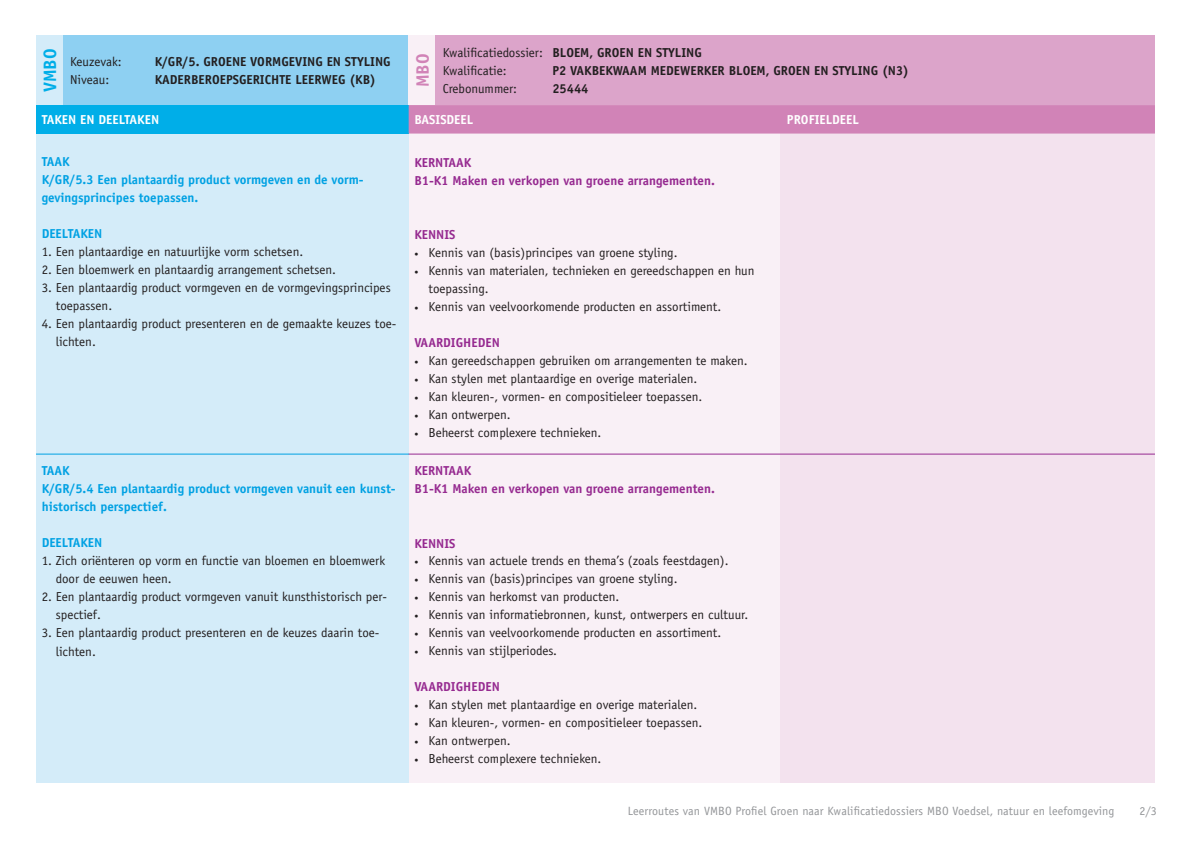
<style>
.page{position:relative;width:1191px;height:842px;background:#fff}
.page>*{position:absolute;margin:0;border:0;box-sizing:border-box;transform-origin:0 0}
.t1{font:700 18px "Officina Sans Std";color:#00aee8}
.t2{font:700 18px "Officina Sans Std";color:#d183b7}
.t3{font:13px/18px "Officina Sans Std";color:#231f20}
.t4{font:700 13px/18px "Officina Sans Std";color:#00a1e3}
.t5{font:700 13px/18px "Officina Sans Std";color:#962a90}
.t6{font:700 13px "Officina Sans Std";color:#231f20}
.t7{font:700 13px "Officina Sans Std";color:#fff}
.t8{font:12px "Officina Sans Std";letter-spacing:.01em;color:#939598}
.s1{font-weight:700}
.s2{font-size:8px}
</style>
<div class="page">
<div style="left:408px;top:63px;width:372px;height:719px;background:#f9f0f6"></div>
<div style="left:780px;top:63px;width:375px;height:719px;background:#f3e2ee"></div>
<div style="left:36px;top:56px;width:372px;height:726px;background:#d4ecf9"></div>
<div style="left:36px;top:36px;width:373px;height:69px;background:#8ed0f2"></div>
<div style="left:409px;top:36px;width:746px;height:69px;background:#dca4ca"></div>
<div style="left:36px;top:105px;width:373px;height:29px;background:#00aee8"></div>
<div style="left:409px;top:105px;width:746px;height:29px;background:#d183b7"></div>
<div style="left:408px;top:36px;width:27px;height:69px;background:#f9f0f6"></div>
<div style="left:36px;top:36px;width:27px;height:69px;background:#d4ecf9"></div>
<hr style="left:36px;top:454px;width:373px;height:1px;background:#00a1e3">
<hr style="left:409px;top:454px;width:746px;height:1px;background:#962a90">
<h1 class="t1" style="left:39px;top:92px;width:45px;rotate:-90deg">VMBO</h1>
<h1 class="t2" style="left:411px;top:87px;width:35px;rotate:-90deg">MBO</h1>
<p class="t3" style="left:70px;top:53px;width:53px">Keuzevak:</p>
<p class="t6" style="left:155px;top:54px;width:237px">K/GR/5. GROENE VORMGEVING EN STYLING</p>
<p class="t3" style="left:70px;top:71px;width:41px">Niveau:</p>
<p class="t6" style="left:155px;top:72px;width:223px">KADERBEROEPSGERICHTE LEERWEG (KB)</p>
<p class="t3" style="left:443px;top:44px;width:261px">Kwalificatiedossier: <span class="s1">BLOEM, GROEN EN STYLING<br></span>Kwalificatie:</p>
<p class="t6" style="left:552px;top:63px;width:358px">P2 VAKBEKWAAM MEDEWERKER BLOEM, GROEN EN STYLING (N3)</p>
<p class="t3" style="left:443px;top:80px;width:76px">Crebonummer:</p>
<p class="t6" style="left:552px;top:81px;width:38px">25444</p>
<p class="t7" style="left:42px;top:111px;width:119px">TAKEN EN DEELTAKEN</p>
<p class="t7" style="left:414px;top:111px;width:60px">BASISDEEL</p>
<p class="t7" style="left:787px;top:111px;width:73px">PROFIELDEEL</p>
<p class="t4" style="left:42px;top:152px;width:322px">TAAK<br>K/GR/5.3 Een plantaardig product vormgeven en de vorm&shy;gevingsprincipes toepassen.</p>
<p class="t4" style="left:42px;top:224px;width:62px">DEELTAKEN</p>
<p class="t3" style="left:42px;top:243px;width:263px">1. Een plantaardige en natuurlijke vorm schetsen.</p>
<p class="t3" style="left:42px;top:261px;width:296px">2. Een bloemwerk en plantaardig arrangement schetsen.</p>
<p class="t3" style="left:56px;top:279px;width:336px;text-indent:-14px">3. Een plantaardig product vormgeven en de vormgevingsprincipes toepassen.</p>
<p class="t3" style="left:56px;top:315px;width:342px;text-indent:-14px">4. Een plantaardig product presenteren en de gemaakte keuzes toe&shy;lichten.</p>
<p class="t5" style="left:414px;top:153px;width:302px">KERNTAAK<br>B1-K1 Maken en verkopen van groene arrangementen.</p>
<p class="t5" style="left:414px;top:225px;width:43px">KENNIS</p>
<p class="t3" style="left:414px;top:243px;width:265px"><span class="s2">•</span> Kennis van (basis)principes van groene styling.</p>
<p class="t3" style="left:428px;top:261px;width:327px;text-indent:-14px"><span class="s2">•</span> Kennis van materialen, technieken en gereedschappen en hun toepassing.</p>
<p class="t3" style="left:414px;top:297px;width:308px"><span class="s2">•</span> Kennis van veelvoorkomende producten en assortiment.</p>
<p class="t5" style="left:414px;top:333px;width:87px">VAARDIGHEDEN</p>
<p class="t3" style="left:414px;top:351px;width:335px"><span class="s2">•</span> Kan gereedschappen gebruiken om arrangementen te maken.</p>
<p class="t3" style="left:414px;top:369px;width:284px"><span class="s2">•</span> Kan stylen met plantaardige en overige materialen.</p>
<p class="t3" style="left:414px;top:387px;width:289px"><span class="s2">•</span> Kan kleuren-, vormen- en compositieleer toepassen.</p>
<p class="t3" style="left:414px;top:405px;width:98px"><span class="s2">•</span> Kan ontwerpen.</p>
<p class="t3" style="left:414px;top:423px;width:189px"><span class="s2">•</span> Beheerst complexere technieken.</p>
<p class="t4" style="left:42px;top:462px;width:355px">TAAK<br>K/GR/5.4 Een plantaardig product vormgeven vanuit een kunst&shy;historisch perspectief.</p>
<p class="t4" style="left:42px;top:534px;width:62px">DEELTAKEN</p>
<p class="t3" style="left:56px;top:552px;width:331px;text-indent:-14px">1. Zich oriënteren op vorm en functie van bloemen en bloemwerk door de eeuwen heen.</p>
<p class="t3" style="left:56px;top:588px;width:333px;text-indent:-14px">2. Een plantaardig product vormgeven vanuit kunsthistorisch per&shy;spectief.</p>
<p class="t3" style="left:56px;top:624px;width:324px;text-indent:-14px">3. Een plantaardig product presenteren en de keuzes daarin toe&shy;lichten.</p>
<p class="t5" style="left:414px;top:462px;width:302px">KERNTAAK<br>B1-K1 Maken en verkopen van groene arrangementen.</p>
<p class="t5" style="left:414px;top:534px;width:43px">KENNIS</p>
<p class="t3" style="left:414px;top:552px;width:316px"><span class="s2">•</span> Kennis van actuele trends en thema’s (zoals feestdagen).</p>
<p class="t3" style="left:414px;top:570px;width:265px"><span class="s2">•</span> Kennis van (basis)principes van groene styling.</p>
<p class="t3" style="left:414px;top:588px;width:206px"><span class="s2">•</span> Kennis van herkomst van producten.</p>
<p class="t3" style="left:414px;top:606px;width:335px"><span class="s2">•</span> Kennis van informatiebronnen, kunst, ontwerpers en cultuur.</p>
<p class="t3" style="left:414px;top:624px;width:308px"><span class="s2">•</span> Kennis van veelvoorkomende producten en assortiment.</p>
<p class="t3" style="left:414px;top:642px;width:144px"><span class="s2">•</span> Kennis van stijlperiodes.</p>
<p class="t5" style="left:414px;top:678px;width:87px">VAARDIGHEDEN</p>
<p class="t3" style="left:414px;top:696px;width:284px"><span class="s2">•</span> Kan stylen met plantaardige en overige materialen.</p>
<p class="t3" style="left:414px;top:714px;width:289px"><span class="s2">•</span> Kan kleuren-, vormen- en compositieleer toepassen.</p>
<p class="t3" style="left:414px;top:732px;width:98px"><span class="s2">•</span> Kan ontwerpen.</p>
<p class="t3" style="left:414px;top:750px;width:189px"><span class="s2">•</span> Beheerst complexere technieken.</p>
<p class="t8" style="left:627px;top:804px;width:488px">Leerroutes van VMBO Profiel Groen naar Kwalificatiedossiers MBO Voedsel, natuur en leefomgeving</p>
<p class="t8" style="left:1139px;top:804px;width:19px">2/3</p>
</div>
